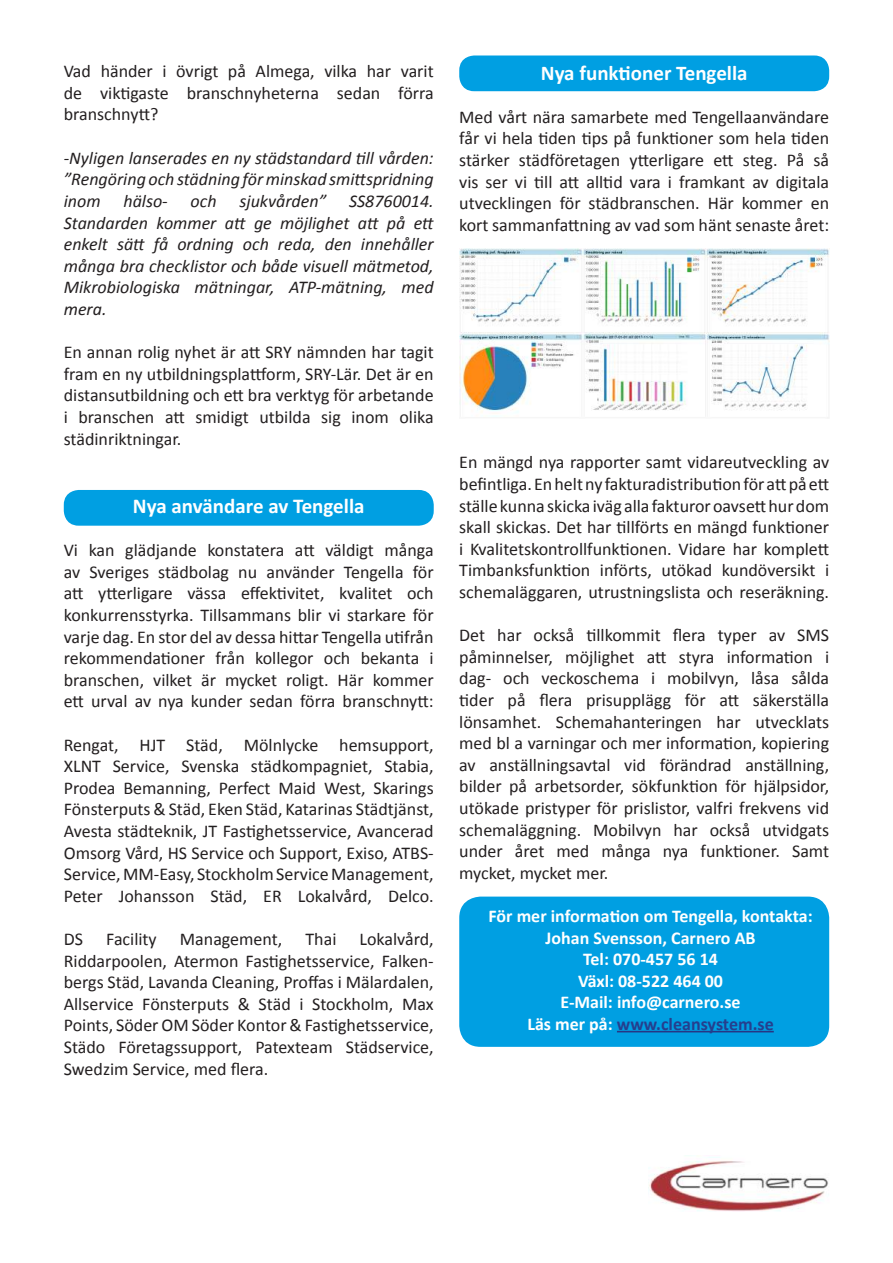
<style>
.page{position:relative;width:893px;height:1263px;background:#fff}
.page>*{position:absolute;margin:0;border:0;box-sizing:border-box;transform-origin:0 0}
.t1{font:21px "Calibri Bold 2";color:#fff}
.t2{font:700 21px "Calibri";color:#fff}
.t3{font:18px/21.6px "Calibri";color:#231f20;text-align:justify}
.t4{font:italic 18px/21.6px "Calibri";color:#231f20;text-align:justify}
.t5{font:700 18px/21.6px "Calibri";color:#fff;text-align:center}
.t6{font:18px "Calibri Bold 2";color:#fff}
.t7{font:18px "Calibri Italic 2";color:#231f20}
.s1{color:#253f8e}
</style>
<div class="page">
<div style="left:64px;top:490px;width:370px;height:36px;background:#009fe2;border-radius:15px"></div>
<div style="left:459px;top:56px;width:370px;height:35px;background:#009fe2;border-radius:15px"></div>
<div style="left:459px;top:896px;width:370px;height:151px;background:#009fe2;border-radius:21px"></div>
<hr style="left:617px;top:1031px;width:157px;height:1px;background:#273684">
<img style="left:648px;top:1155px;width:180px;height:57px">
<img style="left:459px;top:249px;width:370px;height:169px">
<p class="t3" style="left:64px;top:60px;width:371px">Vad händer i övrigt på Almega, vilka har varit de viktigaste branschnyheterna sedan förra branschnytt?</p>
<p class="t4" style="left:64px;top:146px;width:371px">-Nyligen lanserades en ny städstandard till vården: ”Rengöring och städning för minskad smittspridning inom</p>
<p class="t4" style="left:123px;top:189px;width:46px">hälso-</p>
<p class="t4" style="left:191px;top:189px;width:27px">och</p>
<p class="t4" style="left:239px;top:189px;width:88px">sjukvården”</p>
<p class="t4" style="left:64px;top:189px;width:372px;text-indent:285px">SS8760014.<br>Standarden kommer att ge möjlighet att på ett enkelt sätt få ordning och reda, den innehåller många bra checklistor och både visuell mätmetod, Mikrobiologiska mätningar, ATP-mätning, med</p>
<p class="t7" style="left:64px;top:298px;width:44px">mera.</p>
<p class="t3" style="left:64px;top:340px;width:371px">En annan rolig nyhet är att SRY nämnden har tagit fram en ny utbildningsplattform, SRY-Lär. Det är en distansutbildning och ett bra verktyg för arbetande i branschen att smidigt utbilda sig inom olika städinriktningar.</p>
<p class="t1" style="left:133px;top:493px;width:233px">Nya användare av Tengella</p>
<p class="t3" style="left:64px;top:538px;width:371px">Vi kan glädjande konstatera att väldigt många av Sveriges städbolag nu använder Tengella för att ytterligare vässa effektivitet, kvalitet och konkurrensstyrka. Tillsammans blir vi starkare för varje dag. En stor del av dessa hittar Tengella utifrån rekommendationer från kollegor och bekanta i branschen, vilket är mycket roligt. Här kommer ett urval av nya kunder sedan förra branschnytt:</p>
<p class="t3" style="left:64px;top:733px;width:371px">Rengat, HJT Städ, Mölnlycke hemsupport, XLNT Service, Svenska städkompagniet, Stabia, Prodea Bemanning, Perfect Maid West, Skarings Fönsterputs &amp; Städ, Eken Städ, Katarinas Städtjänst, Avesta städteknik, JT Fastighetsservice, Avancerad Omsorg Vård, HS Service och Support, Exiso, ATBS-Service, MM-Easy, Stockholm Service Management, Peter Johansson Städ, ER Lokalvård, Delco.</p>
<p class="t3" style="left:64px;top:927px;width:21px">DS</p>
<p class="t3" style="left:106px;top:927px;width:52px">Facility</p>
<p class="t3" style="left:180px;top:927px;width:104px">Management,</p>
<p class="t3" style="left:305px;top:927px;width:32px">Thai</p>
<p class="t3" style="left:64px;top:927px;width:371px;text-indent:296px">Lokalvård, Riddarpoolen, Atermon Fastighetsservice, Falken&shy;bergs Städ, Lavanda Cleaning, Proffas i Mälardalen, Allservice Fönsterputs &amp; Städ i Stockholm, Max Points, Söder OM Söder Kontor &amp; Fastighetsservice, Städo Företagssupport, Patexteam Städservice, Swedzim Service, med flera.</p>
<p class="t2" style="left:541px;top:60px;width:208px">Nya funktioner Tengella</p>
<p class="t3" style="left:459px;top:105px;width:371px">Med vårt nära samarbete med Tengellaanvändare får vi hela tiden tips på funktioner som hela tiden stärker städföretagen ytterligare ett steg. På så vis ser vi till att alltid vara i framkant av digitala utvecklingen för städbranschen. Här kommer en kort sammanfattning av vad som hänt senaste året:</p>
<p class="t3" style="left:459px;top:451px;width:371px">En mängd nya rapporter samt vidareutveckling av befintliga. En helt ny fakturadistribution för att på ett ställe kunna skicka iväg alla fakturor oavsett hur dom skall skickas. Det har tillförts en mängd funktioner i Kvalitetskontrollfunktionen. Vidare har komplett Timbanksfunktion införts, utökad kundöversikt i schemaläggaren, utrustningslista och reseräkning.</p>
<p class="t3" style="left:459px;top:624px;width:371px">Det har också tillkommit flera typer av SMS påminnelser, möjlighet att styra information i dag- och veckoschema i mobilvyn, låsa sålda tider på flera prisupplägg för att säkerställa lönsamhet. Schemahanteringen har utvecklats med bl a varningar och mer information, kopiering av anställningsavtal vid förändrad anställning, bilder på arbetsorder, sökfunktion för hjälpsidor, utökade pristyper för prislistor, valfri frekvens vid schemaläggning. Mobilvyn har också utvidgats under året med många nya funktioner. Samt mycket, mycket mer.</p>
<p class="t5" style="left:488px;top:904px;width:326px">För mer information om Tengella, kontakta:</p>
<p class="t6" style="left:545px;top:926px;width:212px">Johan Svensson, Carnero AB</p>
<p class="t5" style="left:527px;top:948px;width:248px">Tel: 070-457 56 14<br>Växl: 08-522 464 00<br>E-Mail: info@carnero.se<br>Läs mer på: <span class="s1">www.cleansystem.se</span></p>
</div>
